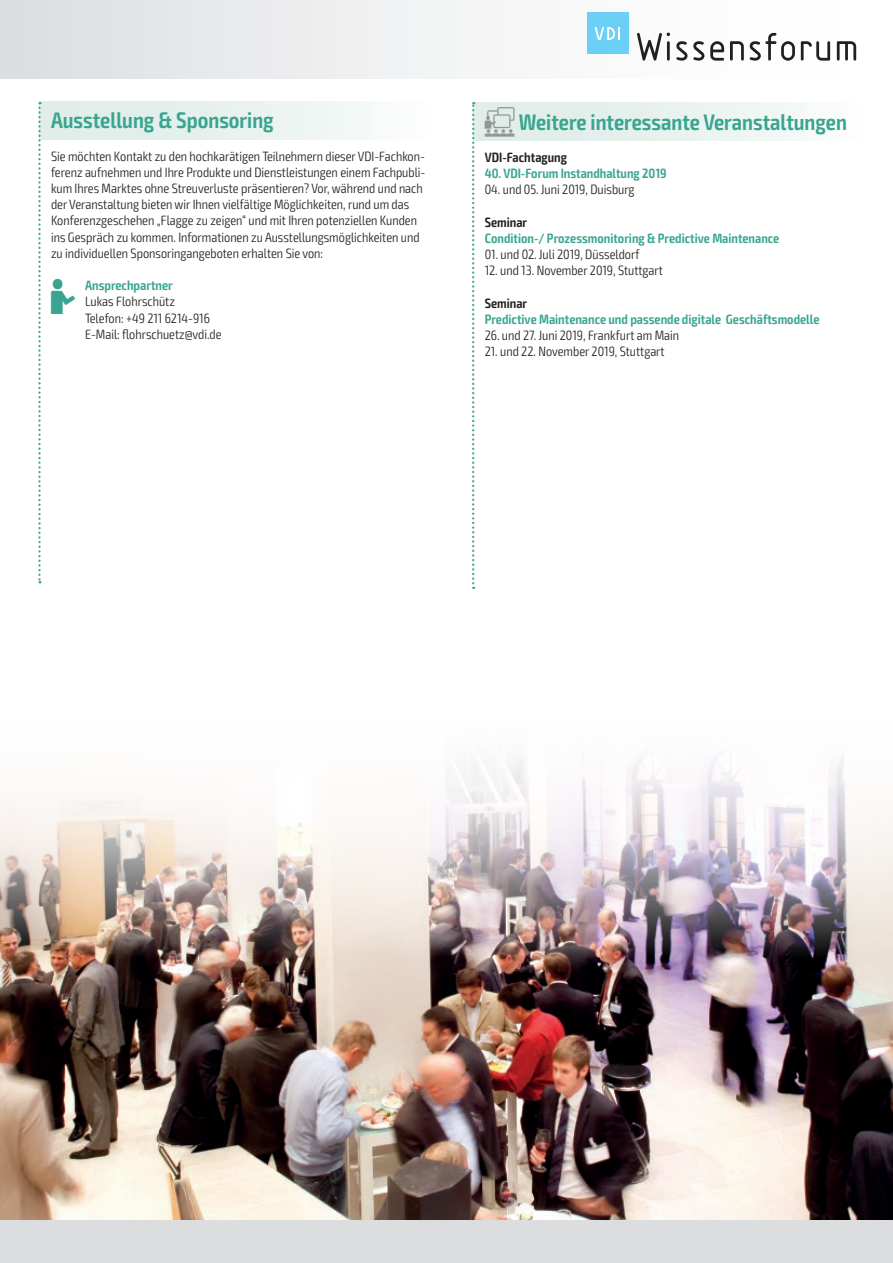
<style>
.page{position:relative;width:893px;height:1263px;background:#fff}
.page>*{position:absolute;margin:0;border:0;box-sizing:border-box;transform-origin:0 0}
.t1{font:600 condensed 22.5px "Exo 2";color:#39a590}
.t2{font:300 condensed 13.5px/16.2px "Exo 2";color:#231f20}
.t3{font:600 condensed 13.5px "Exo 2";color:#39a590}
.t4{font:600 condensed 13.5px "Exo 2";color:#231f20}
.t5{font:13.5px "VDI Iconset S4 A Regular";color:#39a590}
.s1{font-family:"VDI Iconset S4 A Regular";font-weight:400;font-stretch:normal;font-size:15px;color:#939598}
</style>
<div class="page">
<img style="left:0;top:756px;width:893px;height:464px">
<div style="left:0;top:1220px;width:13px;height:43px;background:#dcdddf"></div>
<div style="left:13px;top:1220px;width:880px;height:43px;background:#dcdddf"></div>
<div style="left:0;top:0;width:893px;height:79px;background:linear-gradient(to right,#dfe0e2,#fff)"></div>
<svg style="left:637px;top:32px;width:33px;height:29px"></svg>
<svg style="left:676px;top:41px;width:48px;height:20px"></svg>
<svg style="left:730px;top:41px;width:14px;height:20px"></svg>
<svg style="left:750px;top:33px;width:45px;height:28px"></svg>
<svg style="left:801px;top:41px;width:29px;height:20px"></svg>
<svg style="left:837px;top:41px;width:19px;height:20px"></svg>
<div style="left:587px;top:13px;width:42px;height:41px;background:#6bcff6"></div>
<svg style="left:594px;top:27px;width:26px;height:13px"></svg>
<div style="left:39px;top:102px;width:390px;height:37px;background:linear-gradient(to right,#dbeae5,#f9fcfb)"></div>
<div style="left:473px;top:102px;width:390px;height:38px;background:linear-gradient(to right,#dbeae5,#f9fcfb)"></div>
<svg style="left:38px;top:102px;width:3px;height:481px"></svg>
<svg style="left:472px;top:102px;width:2px;height:487px"></svg>
<h1 class="t1" style="left:51px;top:107px;width:224px">Ausstellung &amp; Sponsoring</h1>
<p class="t2" style="left:51px;top:148px;width:376px">Sie möchten Kontakt zu den hochkarätigen Teilnehmern dieser VDI-Fachkon&shy;ferenz aufnehmen und Ihre Produkte und Dienstleistungen einem Fachpubli&shy;kum Ihres Marktes ohne Streuverluste präsentieren? Vor, während und nach der Veranstaltung bieten wir Ihnen vielfältige Möglichkeiten, rund um das Konferenzgeschehen „Flagge zu zeigen“ und mit Ihren potenziellen Kunden ins Gespräch zu kommen. Informationen zu Ausstellungsmöglichkeiten und zu individuellen Sponsoringangeboten erhalten Sie von:</p>
<p class="t5" style="left:51px;top:288px;width:26px">A</p>
<p class="t3" style="left:85px;top:277px;width:89px">Ansprechpartner</p>
<p class="t2" style="left:85px;top:294px;width:138px">Lukas Flohrschütz<br>Telefon: +49 211 6214-916<br>E-Mail: flohrschuetz@vdi.de</p>
<h1 class="t1" style="left:485px;top:108px;width:364px"><span class="s1">W</span> Weitere interessante Veranstaltungen</h1>
<p class="t4" style="left:485px;top:149px;width:84px">VDI-Fachtagung</p>
<p class="t3" style="left:485px;top:165px;width:183px">40. VDI-Forum Instandhaltung 2019</p>
<p class="t2" style="left:485px;top:182px;width:151px">04. und 05. Juni 2019, Duisburg</p>
<p class="t4" style="left:485px;top:214px;width:44px">Seminar</p>
<p class="t3" style="left:485px;top:230px;width:296px">Condition-/ Prozessmonitoring &amp; Predictive Maintenance</p>
<p class="t2" style="left:485px;top:247px;width:156px">01. und 02. Juli 2019, Düsseldorf</p>
<p class="t2" style="left:485px;top:263px;width:180px">12. und 13. November 2019, Stuttgart</p>
<p class="t4" style="left:485px;top:295px;width:44px">Seminar</p>
<p class="t3" style="left:485px;top:311px;width:336px">Predictive Maintenance und passende digitale Geschäftsmodelle</p>
<p class="t2" style="left:485px;top:328px;width:196px">26. und 27. Juni 2019, Frankfurt am Main</p>
<p class="t2" style="left:485px;top:344px;width:181px">21. und 22. November 2019, Stuttgart</p>
</div>
